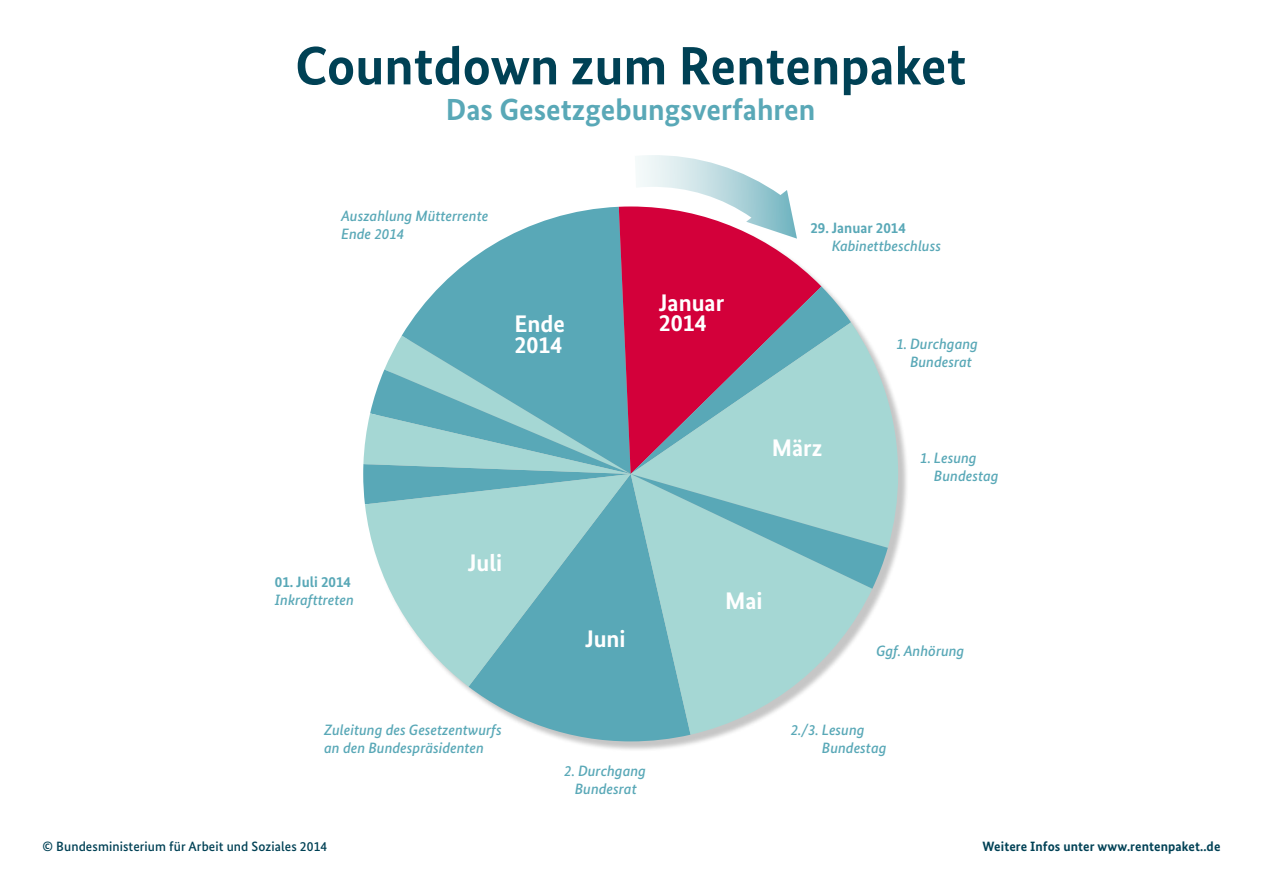
<style>
.page{position:relative;width:1263px;height:893px;background:#fff}
.page>*{position:absolute;margin:0;border:0;box-sizing:border-box;transform-origin:0 0}
.t1{font:700 54px "Bundes Sans";color:#004155}
.t2{font:700 30.45px "Bundes Sans";color:#59a8b7}
.t3{font:700 24px "Bundes Sans";color:#fff}
.t4{font:italic 500 15px/18px "Bundes Sans";color:#59a8b7}
.t5{font:700 15px "Bundes Sans";color:#59a8b7}
.t6{font:500 13.5px "Bundes Sans";letter-spacing:.005em;color:#004155}
.t7{font:700 13.5px "Bundes Sans";letter-spacing:.005em;color:#004155}
</style>
<div class="page">
<div style="left:364px;top:208px;width:545px;height:544px;background:#000;opacity:.23"></div>
<svg style="left:402px;top:207px;width:217px;height:79px;fill:#59a8b7"></svg>
<svg style="left:619px;top:206px;width:202px;height:80px;fill:#d3003a"></svg>
<svg style="left:888px;top:322px;width:10px;height:226px"></svg>
<svg style="left:468px;top:687px;width:222px;height:54px;fill:#59a8b7"></svg>
<svg style="left:631px;top:589px;width:241px;height:146px;fill:#a5d7d4"></svg>
<svg style="left:363px;top:286px;width:525px;height:303px;background:#95a8b5"></svg>
<svg style="left:365px;top:474px;width:266px;height:213px;background:#96cbcf"></svg>
<svg style="left:635px;top:155px;width:145px;height:63px"></svg>
<h1 class="t1" style="left:295px;top:33px;width:673px">Countdown zum Rentenpaket</h1>
<h2 class="t2" style="left:446px;top:91px;width:371px">Das Gesetzgebungsverfahren</h2>
<p class="t4" style="left:341px;top:206px;width:149px">Auszahlung Mütterrente<br>Ende 2014</p>
<h3 class="t3" style="left:659px;top:288px;width:67px">Januar</h3>
<h3 class="t3" style="left:514px;top:309px;width:52px">Ende</h3>
<h3 class="t3" style="left:659px;top:308px;width:49px">2014</h3>
<h3 class="t3" style="left:514px;top:330px;width:49px">2014</h3>
<p class="t5" style="left:810px;top:219px;width:97px">29. Januar 2014</p>
<p class="t4" style="left:832px;top:237px;width:111px">Kabinettbeschluss</p>
<p class="t4" style="left:896px;top:335px;width:83px;text-align:center">1. Durchgang<br>Bundesrat</p>
<p class="t5" style="left:275px;top:573px;width:78px">01. Juli 2014</p>
<p class="t4" style="left:275px;top:591px;width:81px">Inkrafttreten</p>
<h3 class="t3" style="left:468px;top:548px;width:36px">Juli</h3>
<p class="t4" style="left:324px;top:721px;width:179px">Zuleitung des Gesetzentwurfs an den Bundespräsidenten</p>
<h3 class="t3" style="left:585px;top:624px;width:42px">Juni</h3>
<p class="t4" style="left:564px;top:762px;width:83px;text-align:center">2. Durchgang<br>Bundesrat</p>
<h3 class="t3" style="left:772px;top:433px;width:52px">März</h3>
<p class="t4" style="left:934px;top:449px;width:66px;text-indent:-14px">1. Lesung<br>Bundestag</p>
<h3 class="t3" style="left:725px;top:586px;width:39px">Mai</h3>
<p class="t4" style="left:876px;top:642px;width:90px">Ggf. Anhörung</p>
<p class="t4" style="left:822px;top:721px;width:66px;text-indent:-31px">2./3. Lesung<br>Bundestag</p>
<p class="t6" style="left:43px;top:838px;width:286px">© Bundesministerium für Arbeit und Soziales 2014</p>
<p class="t7" style="left:982px;top:838px;width:239px">Weitere Infos unter www.rentenpaket..de</p>
</div>
